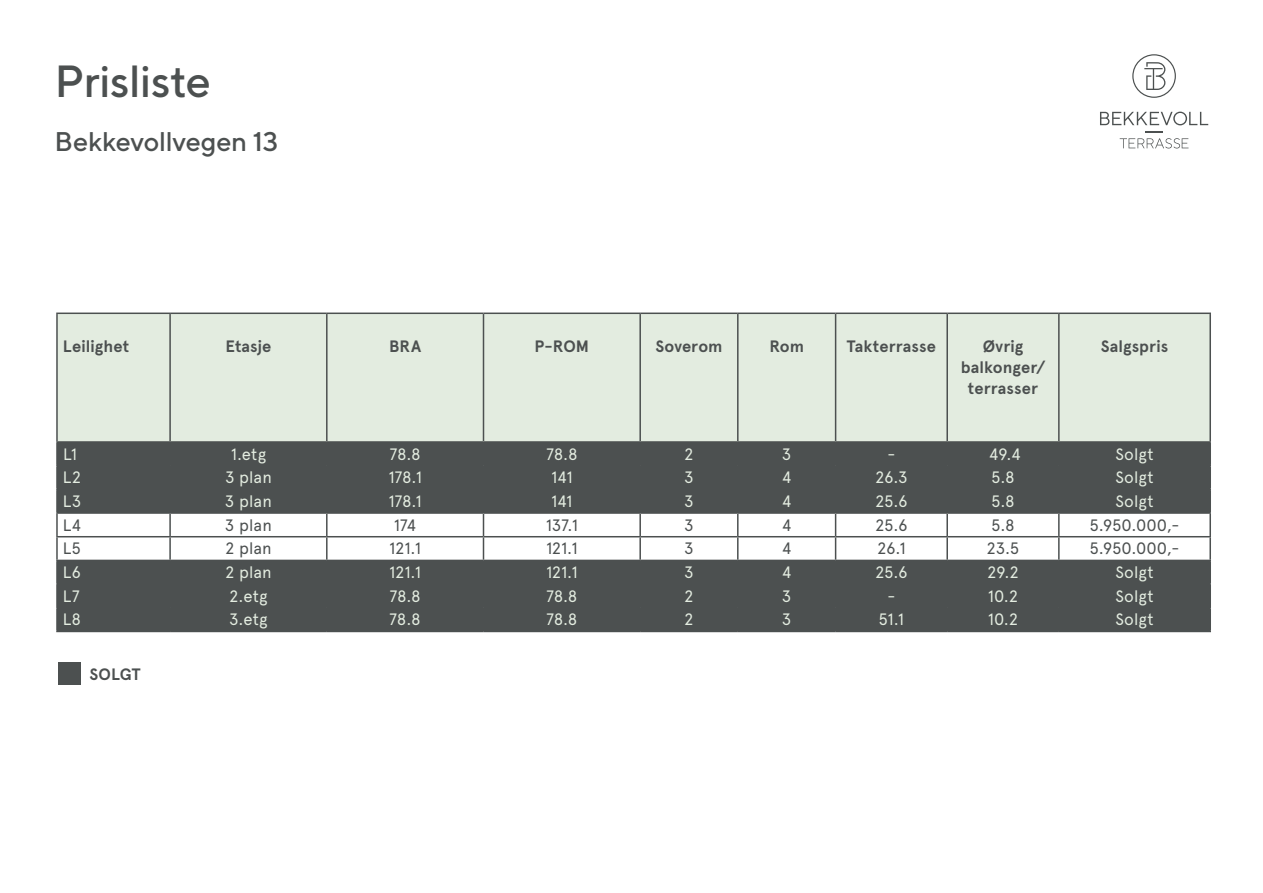
<style>
.page{position:relative;width:1263px;height:893px;background:#fff}
.page>*{position:absolute;margin:0;border:0;box-sizing:border-box;transform-origin:0 0}
.t1{font:500 45px "TT Norms";letter-spacing:-.01em;color:#4c5050}
.t2{font:500 27px "TT Norms";letter-spacing:-.005em;color:#4c5050}
.t3{font:16.5px "Apercu";letter-spacing:.005em;color:#e3ece0}
.t4{font:700 16.5px/21px "Apercu";letter-spacing:.005em;color:#4c5050;text-align:center}
.t5{font:16.5px "Apercu";letter-spacing:-.005em;color:#4c5050}
</style>
<div class="page">
<div style="left:58px;top:314px;width:1151px;height:127px;background:#e3ece0"></div>
<hr style="left:56px;top:314px;width:2px;height:127px;background:#4c5050">
<hr style="left:56px;top:313px;width:114px;height:1px;background:#4c5050">
<hr style="left:170px;top:313px;width:157px;height:1px;background:#4c5050">
<hr style="left:327px;top:313px;width:156px;height:1px;background:#4c5050">
<hr style="left:483px;top:313px;width:157px;height:1px;background:#4c5050">
<hr style="left:640px;top:313px;width:98px;height:1px;background:#4c5050">
<hr style="left:738px;top:313px;width:98px;height:1px;background:#4c5050">
<hr style="left:169px;top:314px;width:2px;height:127px;background:#4c5050">
<hr style="left:326px;top:314px;width:2px;height:127px;background:#4c5050">
<hr style="left:483px;top:314px;width:1px;height:127px;background:#4c5050">
<hr style="left:639px;top:314px;width:2px;height:127px;background:#4c5050">
<hr style="left:737px;top:314px;width:1px;height:127px;background:#4c5050">
<hr style="left:835px;top:314px;width:1px;height:127px;background:#4c5050">
<hr style="left:836px;top:313px;width:111px;height:1px;background:#4c5050">
<hr style="left:946px;top:314px;width:2px;height:127px;background:#4c5050">
<hr style="left:947px;top:313px;width:112px;height:1px;background:#4c5050">
<hr style="left:1058px;top:314px;width:1px;height:127px;background:#4c5050">
<hr style="left:1059px;top:313px;width:152px;height:1px;background:#4c5050">
<hr style="left:1209px;top:314px;width:2px;height:127px;background:#4c5050">
<hr style="left:56px;top:466px;width:2px;height:23px;background:#4c5050">
<hr style="left:56px;top:490px;width:2px;height:22px;background:#4c5050">
<hr style="left:56px;top:537px;width:2px;height:23px;background:#4c5050">
<hr style="left:56px;top:561px;width:2px;height:22px;background:#4c5050">
<hr style="left:56px;top:585px;width:2px;height:22px;background:#4c5050">
<hr style="left:56px;top:489px;width:114px;height:1px;background:#4c5050">
<hr style="left:56px;top:560px;width:114px;height:1px;background:#4c5050">
<hr style="left:56px;top:583px;width:114px;height:2px;background:#4c5050">
<hr style="left:1209px;top:466px;width:2px;height:23px;background:#4c5050">
<hr style="left:1209px;top:490px;width:2px;height:22px;background:#4c5050">
<hr style="left:1209px;top:537px;width:2px;height:23px;background:#4c5050">
<hr style="left:1209px;top:561px;width:2px;height:22px;background:#4c5050">
<hr style="left:1209px;top:585px;width:2px;height:22px;background:#4c5050">
<hr style="left:1059px;top:489px;width:152px;height:1px;background:#4c5050">
<hr style="left:1059px;top:560px;width:152px;height:1px;background:#4c5050">
<hr style="left:1059px;top:583px;width:152px;height:2px;background:#4c5050">
<hr style="left:56px;top:441px;width:114px;height:2px;background:#4c5050">
<hr style="left:56px;top:443px;width:2px;height:22px;background:#4c5050">
<hr style="left:56px;top:465px;width:114px;height:1px;background:#4c5050">
<hr style="left:170px;top:441px;width:157px;height:2px;background:#4c5050">
<hr style="left:327px;top:441px;width:156px;height:2px;background:#4c5050">
<hr style="left:483px;top:441px;width:157px;height:2px;background:#4c5050">
<hr style="left:640px;top:441px;width:98px;height:2px;background:#4c5050">
<hr style="left:738px;top:441px;width:98px;height:2px;background:#4c5050">
<hr style="left:836px;top:441px;width:111px;height:2px;background:#4c5050">
<hr style="left:947px;top:441px;width:112px;height:2px;background:#4c5050">
<hr style="left:1059px;top:441px;width:152px;height:2px;background:#4c5050">
<hr style="left:1209px;top:443px;width:2px;height:22px;background:#4c5050">
<hr style="left:1059px;top:465px;width:152px;height:1px;background:#4c5050">
<hr style="left:56px;top:512px;width:114px;height:2px;background:#4c5050">
<hr style="left:56px;top:514px;width:2px;height:22px;background:#4c5050">
<hr style="left:56px;top:536px;width:114px;height:1px;background:#4c5050">
<hr style="left:1059px;top:512px;width:152px;height:2px;background:#4c5050">
<hr style="left:1209px;top:514px;width:2px;height:22px;background:#4c5050">
<hr style="left:1059px;top:536px;width:152px;height:1px;background:#4c5050">
<hr style="left:56px;top:608px;width:2px;height:23px;background:#4c5050">
<hr style="left:56px;top:607px;width:114px;height:1px;background:#4c5050">
<hr style="left:1059px;top:607px;width:152px;height:1px;background:#4c5050">
<svg style="left:57px;top:443px;width:1153px;height:188px"></svg>
<hr style="left:1209px;top:608px;width:2px;height:23px;background:#4c5050">
<hr style="left:56px;top:631px;width:114px;height:1px;background:#4c5050">
<hr style="left:170px;top:631px;width:157px;height:1px;background:#4c5050">
<hr style="left:327px;top:631px;width:156px;height:1px;background:#4c5050">
<hr style="left:483px;top:631px;width:157px;height:1px;background:#4c5050">
<hr style="left:640px;top:631px;width:98px;height:1px;background:#4c5050">
<hr style="left:738px;top:631px;width:98px;height:1px;background:#4c5050">
<hr style="left:836px;top:631px;width:111px;height:1px;background:#4c5050">
<hr style="left:947px;top:631px;width:112px;height:1px;background:#4c5050">
<hr style="left:1059px;top:631px;width:152px;height:1px;background:#4c5050">
<div style="left:59px;top:663px;width:22px;height:22px;background:#4c5050"></div>
<svg style="left:1100px;top:112px;width:108px;height:13px"></svg>
<svg style="left:1120px;top:138px;width:68px;height:10px"></svg>
<svg style="left:1145px;top:131px;width:18px;height:1px"></svg>
<svg style="left:1132px;top:54px;width:44px;height:44px"></svg>
<h1 class="t1" style="left:55px;top:54px;width:158px">Prisliste</h1>
<h2 class="t2" style="left:55px;top:125px;width:225px">Bekkevollvegen 13</h2>
<p class="t4" style="left:63px;top:336px;width:68px">Leilighet</p>
<p class="t4" style="left:226px;top:336px;width:47px">Etasje</p>
<p class="t4" style="left:389px;top:336px;width:34px">BRA</p>
<p class="t4" style="left:534px;top:336px;width:56px">P-ROM</p>
<p class="t4" style="left:655px;top:336px;width:69px">Soverom</p>
<p class="t4" style="left:769px;top:336px;width:36px">Rom</p>
<p class="t4" style="left:847px;top:336px;width:91px">Takterrasse</p>
<p class="t4" style="left:961px;top:336px;width:86px">Øvrig balkonger/ terrasser</p>
<p class="t4" style="left:1101px;top:336px;width:69px">Salgspris</p>
<p class="t3" style="left:63px;top:444px;width:16px">L1</p>
<p class="t3" style="left:231px;top:444px;width:37px">1.etg</p>
<p class="t3" style="left:389px;top:444px;width:33px">78.8</p>
<p class="t3" style="left:546px;top:444px;width:33px">78.8</p>
<p class="t3" style="left:684px;top:444px;width:11px">2</p>
<p class="t3" style="left:782px;top:444px;width:11px">3</p>
<p class="t3" style="left:887px;top:444px;width:9px">-</p>
<p class="t3" style="left:989px;top:444px;width:34px">49.4</p>
<p class="t3" style="left:1115px;top:444px;width:40px">Solgt</p>
<p class="t3" style="left:63px;top:468px;width:20px">L2</p>
<p class="t3" style="left:225px;top:468px;width:48px">3 plan</p>
<p class="t3" style="left:388px;top:468px;width:35px">178.1</p>
<p class="t3" style="left:551px;top:468px;width:23px">141</p>
<p class="t3" style="left:684px;top:468px;width:11px">3</p>
<p class="t3" style="left:782px;top:468px;width:11px">4</p>
<p class="t3" style="left:875px;top:468px;width:34px">26.3</p>
<p class="t3" style="left:991px;top:468px;width:25px">5.8</p>
<p class="t3" style="left:1115px;top:468px;width:40px">Solgt</p>
<p class="t3" style="left:63px;top:491px;width:20px">L3</p>
<p class="t3" style="left:225px;top:491px;width:48px">3 plan</p>
<p class="t3" style="left:388px;top:491px;width:35px">178.1</p>
<p class="t3" style="left:551px;top:491px;width:23px">141</p>
<p class="t3" style="left:684px;top:491px;width:11px">3</p>
<p class="t3" style="left:782px;top:491px;width:11px">4</p>
<p class="t3" style="left:875px;top:491px;width:34px">25.6</p>
<p class="t3" style="left:991px;top:491px;width:25px">5.8</p>
<p class="t3" style="left:1115px;top:491px;width:40px">Solgt</p>
<p class="t5" style="left:63px;top:515px;width:20px">L4</p>
<p class="t5" style="left:225px;top:515px;width:48px">3 plan</p>
<p class="t5" style="left:394px;top:515px;width:24px">174</p>
<p class="t5" style="left:546px;top:515px;width:34px">137.1</p>
<p class="t5" style="left:684px;top:515px;width:11px">3</p>
<p class="t5" style="left:782px;top:515px;width:11px">4</p>
<p class="t5" style="left:875px;top:515px;width:34px">25.6</p>
<p class="t5" style="left:991px;top:515px;width:25px">5.8</p>
<p class="t5" style="left:1089px;top:515px;width:91px">5.950.000,-</p>
<p class="t5" style="left:63px;top:539px;width:20px">L5</p>
<p class="t5" style="left:225px;top:539px;width:48px">2 plan</p>
<p class="t5" style="left:389px;top:539px;width:33px">121.1</p>
<p class="t5" style="left:546px;top:539px;width:33px">121.1</p>
<p class="t5" style="left:684px;top:539px;width:11px">3</p>
<p class="t5" style="left:782px;top:539px;width:11px">4</p>
<p class="t5" style="left:877px;top:539px;width:30px">26.1</p>
<p class="t5" style="left:986px;top:539px;width:34px">23.5</p>
<p class="t5" style="left:1089px;top:539px;width:91px">5.950.000,-</p>
<p class="t3" style="left:63px;top:562px;width:20px">L6</p>
<p class="t3" style="left:225px;top:562px;width:48px">2 plan</p>
<p class="t3" style="left:389px;top:562px;width:33px">121.1</p>
<p class="t3" style="left:546px;top:562px;width:33px">121.1</p>
<p class="t3" style="left:684px;top:562px;width:11px">3</p>
<p class="t3" style="left:782px;top:562px;width:11px">4</p>
<p class="t3" style="left:875px;top:562px;width:34px">25.6</p>
<p class="t3" style="left:987px;top:562px;width:33px">29.2</p>
<p class="t3" style="left:1115px;top:562px;width:40px">Solgt</p>
<p class="t3" style="left:63px;top:586px;width:18px">L7</p>
<p class="t3" style="left:229px;top:586px;width:40px">2.etg</p>
<p class="t3" style="left:389px;top:586px;width:33px">78.8</p>
<p class="t3" style="left:546px;top:586px;width:33px">78.8</p>
<p class="t3" style="left:684px;top:586px;width:11px">2</p>
<p class="t3" style="left:782px;top:586px;width:11px">3</p>
<p class="t3" style="left:887px;top:586px;width:9px">-</p>
<p class="t3" style="left:988px;top:586px;width:32px">10.2</p>
<p class="t3" style="left:1115px;top:586px;width:40px">Solgt</p>
<p class="t3" style="left:63px;top:610px;width:20px">L8</p>
<p class="t3" style="left:229px;top:610px;width:40px">3.etg</p>
<p class="t3" style="left:389px;top:610px;width:33px">78.8</p>
<p class="t3" style="left:546px;top:610px;width:33px">78.8</p>
<p class="t3" style="left:684px;top:610px;width:11px">2</p>
<p class="t3" style="left:782px;top:610px;width:11px">3</p>
<p class="t3" style="left:879px;top:610px;width:27px">51.1</p>
<p class="t3" style="left:988px;top:610px;width:32px">10.2</p>
<p class="t3" style="left:1115px;top:610px;width:40px">Solgt</p>
<p class="t4" style="left:89px;top:664px;width:53px">SOLGT</p>
</div>
